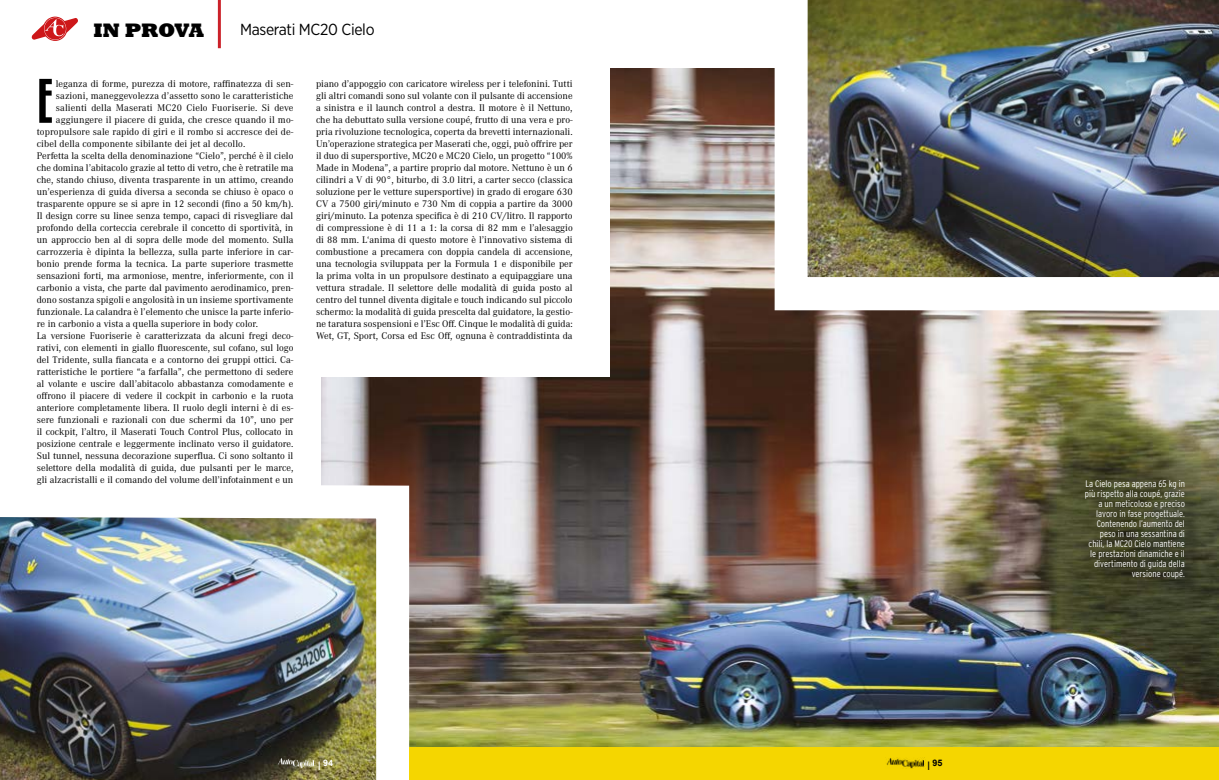
<style>
.page{position:relative;width:1219px;height:780px;background:#fff}
.page>*{position:absolute;margin:0;border:0;box-sizing:border-box;transform-origin:0 0}
.t1{font:55.6px "Kenyan Coffee Rg";color:#000}
.t2{font:800 20px "Rockwell";letter-spacing:-.015em;color:#000}
.t3{font:16px "Gotham Narrow";letter-spacing:-.02em;color:#000}
.t4{font:10px/12px "Corporate A";color:#000;text-align:justify}
.t5{font:300 condensed 9.5px/10px "Interstate";color:#fff;text-align:right}
.t6{font:700 9px "Arial";color:#fff}
.t7{font:700 9px "Arial";color:#000}
</style>
<div class="page">
<img style="left:322px;top:69px;width:897px;height:678px">
<img style="left:0;top:467px;width:426px;height:313px">
<hr style="left:218px;top:0;width:3px;height:48px;background:#cb2129">
<svg style="left:31px;top:17px;width:47px;height:24px"></svg>
<img style="left:276px;top:757px;width:40px;height:11px">
<div style="left:409px;top:747px;width:810px;height:33px;background:#f5d600"></div>
<img style="left:758px;top:0;width:461px;height:327px">
<div style="left:1090px;top:485px;width:109px;height:109px;background:#000;opacity:.75"></div>
<div style="left:316px;top:48px;width:293px;height:328px;background:#fff"></div>
<img style="left:886px;top:757px;width:39px;height:11px">
<h2 class="t2" style="left:94px;top:18px;width:112px">IN PROVA</h2>
<h3 class="t3" style="left:240px;top:20px;width:136px">Maserati MC20 Cielo</h3>
<h1 class="t1" style="left:37px;top:63px;width:18px">E</h1>
<p class="t4" style="left:56px;top:78px;width:239px">leganza di forme, purezza di motore, raffinatezza di sen-</p>
<p class="t4" style="left:316px;top:78px;width:258px">piano d’appoggio con caricatore wireless per i telefonini. Tutti gli altri comandi sono sul volante con il pulsante di accensione a sinistra e il launch control a destra. Il motore è il Nettuno, che ha debuttato sulla versione coupé, frutto di una vera e pro&shy;pria rivoluzione tecnologica, coperta da brevetti internazionali.<br>Un’operazione strategica per Maserati che, oggi, può offrire per il duo di supersportive, MC20 e MC20 Cielo, un progetto “100% Made in Modena”, a partire proprio dal motore. Nettuno è un 6 cilindri a V di 90°, biturbo, di 3.0 litri, a carter secco (classica soluzione per le vetture supersportive) in grado di erogare 630<br>CV a 7500 giri/minuto e 730 Nm di coppia a partire da 3000 giri/minuto. La potenza specifica è di 210 CV/litro. Il rapporto di compressione è di 11 a 1: la corsa di 82 mm e l’alesaggio di 88 mm. L‘anima di questo motore è l’innovativo sistema di combustione a precamera con doppia candela di accensione, una tecnologia sviluppata per la Formula 1 e disponibile per la prima volta in un propulsore destinato a equipaggiare una vettura stradale. Il selettore delle modalità di guida posto al centro del tunnel diventa digitale e touch indicando sul piccolo schermo: la modalità di guida prescelta dal guidatore, la gestio&shy;ne taratura sospensioni e l’Esc Off. Cinque le modalità di guida:<br>Wet, GT, Sport, Corsa ed Esc Off, ognuna è contraddistinta da</p>
<p class="t4" style="left:56px;top:90px;width:239px">sazioni, maneggevolezza d’assetto sono le caratteristiche</p>
<p class="t4" style="left:56px;top:102px;width:239px">salienti della Maserati MC20 Cielo Fuoriserie. Si deve</p>
<p class="t4" style="left:56px;top:114px;width:239px">aggiungere il piacere di guida, che cresce quando il mo-</p>
<p class="t4" style="left:37px;top:126px;width:258px">topropulsore sale rapido di giri e il rombo si accresce dei de-</p>
<p class="t4" style="left:37px;top:138px;width:210px">cibel della componente sibilante dei jet al decollo.</p>
<p class="t4" style="left:37px;top:150px;width:258px">Perfetta la scelta della denominazione “Cielo”, perché è il cielo</p>
<p class="t4" style="left:37px;top:162px;width:258px">che domina l’abitacolo grazie al tetto di vetro, che è retratile ma</p>
<p class="t4" style="left:37px;top:174px;width:258px">che, stando chiuso, diventa trasparente in un attimo, creando</p>
<p class="t4" style="left:37px;top:186px;width:258px">un’esperienza di guida diversa a seconda se chiuso è opaco o</p>
<p class="t4" style="left:37px;top:198px;width:258px">trasparente oppure se si apre in 12 secondi (fino a 50 km/h).</p>
<p class="t4" style="left:37px;top:210px;width:258px">Il design corre su linee senza tempo, capaci di risvegliare dal</p>
<p class="t4" style="left:37px;top:222px;width:258px">profondo della corteccia cerebrale il concetto di sportività, in</p>
<p class="t4" style="left:37px;top:234px;width:258px">un approccio ben al di sopra delle mode del momento. Sulla</p>
<p class="t4" style="left:37px;top:246px;width:258px">carrozzeria è dipinta la bellezza, sulla parte inferiore in car-</p>
<p class="t4" style="left:37px;top:258px;width:258px">bonio prende forma la tecnica. La parte superiore trasmette</p>
<p class="t4" style="left:37px;top:270px;width:258px">sensazioni forti, ma armoniose, mentre, inferiormente, con il</p>
<p class="t4" style="left:37px;top:282px;width:258px">carbonio a vista, che parte dal pavimento aerodinamico, pren-</p>
<p class="t4" style="left:37px;top:294px;width:258px">dono sostanza spigoli e angolosità in un insieme sportivamente</p>
<p class="t4" style="left:37px;top:306px;width:258px">funzionale. La calandra è l’elemento che unisce la parte inferio-</p>
<p class="t4" style="left:37px;top:318px;width:223px">re in carbonio a vista a quella superiore in body color.</p>
<p class="t4" style="left:37px;top:330px;width:258px">La versione Fuoriserie è caratterizzata da alcuni fregi deco-</p>
<p class="t4" style="left:37px;top:342px;width:258px">rativi, con elementi in giallo fluorescente, sul cofano, sul logo</p>
<p class="t4" style="left:37px;top:354px;width:258px">del Tridente, sulla fiancata e a contorno dei gruppi ottici. Ca-</p>
<p class="t4" style="left:37px;top:366px;width:258px">ratteristiche le portiere “a farfalla”, che permettono di sedere</p>
<p class="t4" style="left:37px;top:378px;width:258px">al volante e uscire dall’abitacolo abbastanza comodamente e</p>
<p class="t4" style="left:37px;top:390px;width:258px">offrono il piacere di vedere il cockpit in carbonio e la ruota</p>
<p class="t4" style="left:37px;top:402px;width:258px">anteriore completamente libera. Il ruolo degli interni è di es-</p>
<p class="t4" style="left:37px;top:414px;width:258px">sere funzionali e razionali con due schermi da 10”, uno per</p>
<p class="t4" style="left:37px;top:426px;width:258px">il cockpit, l’altro, il Maserati Touch Control Plus, collocato in</p>
<p class="t4" style="left:37px;top:438px;width:258px">posizione centrale e leggermente inclinato verso il guidatore.</p>
<p class="t4" style="left:37px;top:450px;width:258px">Sul tunnel, nessuna decorazione superflua. Ci sono soltanto il</p>
<p class="t4" style="left:37px;top:462px;width:258px">selettore della modalità di guida, due pulsanti per le marce,</p>
<p class="t4" style="left:37px;top:474px;width:258px">gli alzacristalli e il comando del volume dell’infotainment e un</p>
<p class="t5" style="left:1085px;top:478px;width:102px">La Cielo pesa appena 65 kg in più rispetto alla coupé, grazie a un meticoloso e preciso lavoro in fase progettuale.<br>Contenendo l’aumento del peso in una sessantina di chili, la MC20 Cielo mantiene le prestazioni dinamiche e il divertimento di guida della versione coupé.</p>
<p class="t6" style="left:318px;top:756px;width:17px">| 94</p>
<p class="t7" style="left:928px;top:756px;width:17px">| 95</p>
</div>
